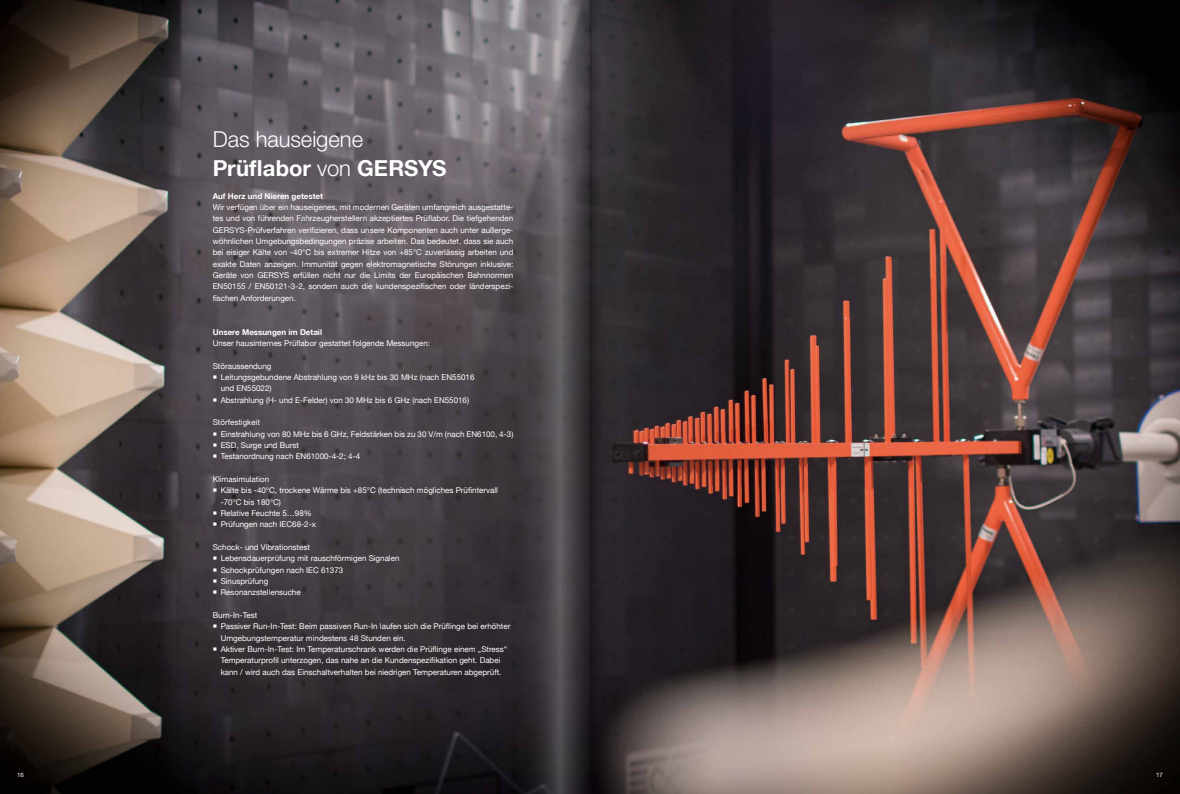
<style>
.page{position:relative;width:1180px;height:794px;background:#fff}
.page>*{position:absolute;margin:0;border:0;box-sizing:border-box;transform-origin:0 0}
.t1{font:700 22px "Helvetica Neue LT";letter-spacing:.005em;color:#fff}
.t2{font:300 22px "Helvetica Neue LT Pro";letter-spacing:-.005em;color:#fff}
.t3{font:8px/11.3px "Helvetica Neue LT";color:#fff}
.t4{font:700 8px "Helvetica Neue LT";color:#fff}
.t5{font:6px "Helvetica Neue LT";color:#fff}
.s1{font-family:"Helvetica Neue LT Pro";font-weight:300}
</style>
<div class="page">
<img style="left:0;top:0;width:1179px;height:794px">
<div style="left:590px;top:0;width:28px;height:794px;background:linear-gradient(to bottom,#3c383d,#1e171d)"></div>
<svg style="left:505px;top:0;width:90px;height:794px;background:#4b464b"></svg>
<h1 class="t2" style="left:213px;top:126px;width:152px">Das hauseigene</h1>
<h1 class="t1" style="left:213px;top:154px;width:235px">Prüflabor <span class="s1">von</span> GERSYS</h1>
<p class="t4" style="left:213px;top:191px;width:112px">Auf Herz und Nieren getestet</p>
<p class="t3" style="left:213px;top:201px;width:302px;text-align:justify">Wir verfügen über ein hauseigenes, mit modernen Geräten umfangreich ausgestatte&shy;tes und von führenden Fahrzeugherstellern akzeptiertes Prüflabor. Die tiefgehenden GERSYS-Prüfverfahren verifizieren, dass unsere Komponenten auch unter außerge&shy;wöhnlichen Umgebungsbedingungen präzise arbeiten. Das bedeutet, dass sie auch bei eisiger Kälte von -40°C bis extremer Hitze von +85°C zuverlässig arbeiten und exakte Daten anzeigen. Immunität gegen elektromagnetische Störungen inklusive:<br>Geräte von GERSYS erfüllen nicht nur die Limits der Europäischen Bahnnormen EN50155 / EN50121-3-2, sondern auch die kundenspezifischen oder länderspezi&shy;fischen Anforderungen.</p>
<p class="t4" style="left:213px;top:327px;width:111px">Unsere Messungen im Detail</p>
<p class="t3" style="left:213px;top:337px;width:219px">Unser hausinternes Prüflabor gestattet folgende Messungen:</p>
<p class="t3" style="left:213px;top:360px;width:60px">Störaussendung</p>
<p class="t3" style="left:221px;top:371px;width:255px;text-indent:-8px">○ Leitungsgebundene Abstrahlung von 9 kHz bis 30 MHz (nach EN55016 und EN55022)</p>
<p class="t3" style="left:213px;top:394px;width:258px">○ Abstrahlung (H- und E-Felder) von 30 MHz bis 6 GHz (nach EN55016)</p>
<p class="t3" style="left:213px;top:417px;width:49px">Störfestigkeit</p>
<p class="t3" style="left:213px;top:428px;width:302px">○ Einstrahlung von 80 MHz bis 6 GHz, Feldstärken bis zu 30 V/m (nach EN6100, 4-3)</p>
<p class="t3" style="left:213px;top:439px;width:88px">○ ESD, Surge und Burst</p>
<p class="t3" style="left:213px;top:451px;width:149px">○ Testanordnung nach EN61000-4-2; 4-4</p>
<p class="t3" style="left:213px;top:473px;width:58px">Klimasimulation</p>
<p class="t3" style="left:221px;top:485px;width:279px;text-indent:-8px">○ Kälte bis -40°C, trockene Wärme bis +85°C (technisch mögliches Prüfintervall -70°C bis 180°C)</p>
<p class="t3" style="left:213px;top:507px;width:101px">○ Relative Feuchte 5…98%</p>
<p class="t3" style="left:213px;top:519px;width:105px">○ Prüfungen nach IEC68-2-x</p>
<p class="t3" style="left:213px;top:541px;width:99px">Schock- und Vibrationstest</p>
<p class="t3" style="left:213px;top:553px;width:188px">○ Lebensdauerprüfung mit rauschförmigen Signalen</p>
<p class="t3" style="left:213px;top:564px;width:132px">○ Schockprüfungen nach IEC 61373</p>
<p class="t3" style="left:213px;top:575px;width:57px">○ Sinusprüfung</p>
<p class="t3" style="left:213px;top:587px;width:89px">○ Resonanzstellensuche</p>
<p class="t3" style="left:213px;top:609px;width:46px">Burn-In-Test</p>
<p class="t3" style="left:221px;top:621px;width:291px;text-indent:-8px">○ Passiver Run-In-Test: Beim passiven Run-In laufen sich die Prüflinge bei erhöhter<br>Umgebungstemperatur mindestens 48 Stunden ein.</p>
<p class="t3" style="left:213px;top:643px;width:296px;text-align:center">○ Aktiver Burn-In-Test: Im Temperaturschrank werden die Prüflinge einem „Stress“<br>Temperaturprofil unterzogen, das nahe an die Kundenspezifikation geht. Dabei kann / wird auch das Einschaltverhalten bei niedrigen Temperaturen abgeprüft.</p>
<p class="t5" style="left:17px;top:771px;width:8px">16</p>
<p class="t5" style="left:1156px;top:771px;width:8px">17</p>
</div>
